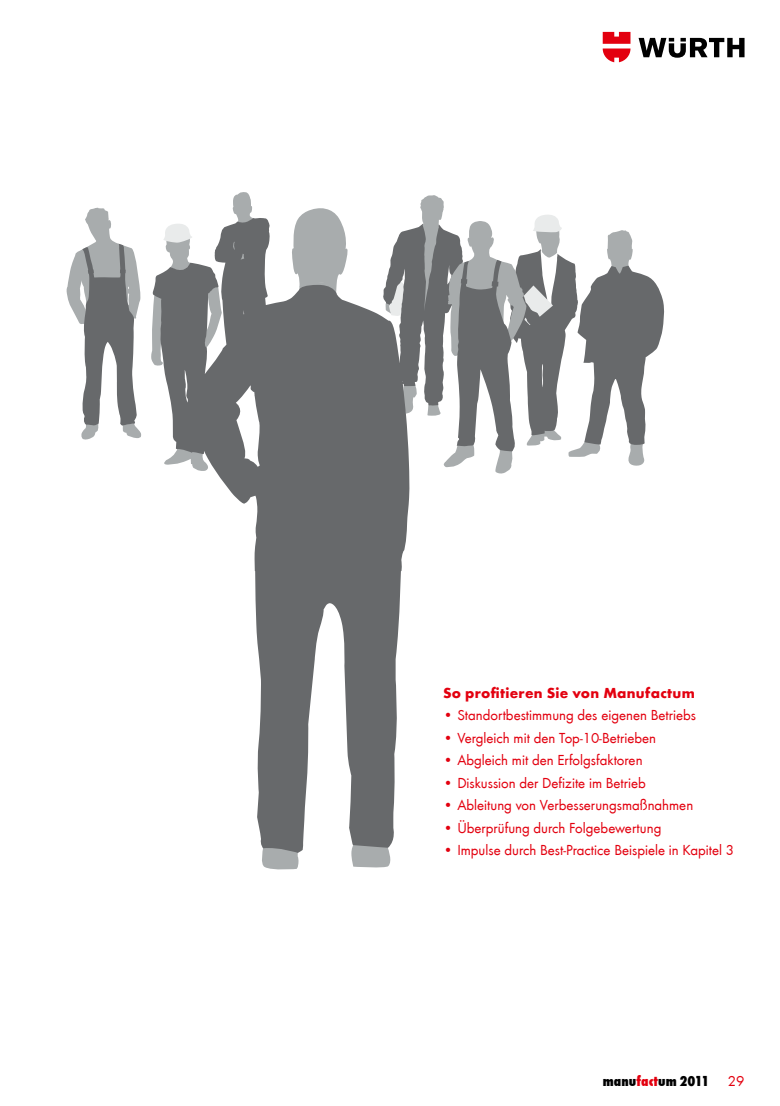
<style>
.page{position:relative;width:780px;height:1106px;background:#fff}
.page>*{position:absolute;margin:0;border:0;box-sizing:border-box;transform-origin:0 0}
.t1{font:15px "Wuerth";color:#e3000f}
.t2{font:700 15px "Wuerth";letter-spacing:.015em;color:#e3000f}
.t3{font:800 condensed 15px "Wuerth";letter-spacing:-.035em;color:#000}
.s1{color:#e3000f}
</style>
<div class="page">
<svg style="left:638px;top:38px;width:106px;height:20px"></svg>
<svg style="left:602px;top:32px;width:28px;height:30px"></svg>
<svg style="left:351px;top:853px;width:40px;height:15px"></svg>
<svg style="left:152px;top:218px;width:416px;height:353px;fill:#67696b"></svg>
<svg style="left:262px;top:853px;width:36px;height:17px"></svg>
<svg style="left:255px;top:561px;width:146px;height:292px;fill:#67696b"></svg>
<svg style="left:66px;top:207px;width:76px;height:232px"></svg>
<svg style="left:291px;top:208px;width:58px;height:86px"></svg>
<svg style="left:232px;top:242px;width:12px;height:18px"></svg>
<svg style="left:231px;top:192px;width:23px;height:32px"></svg>
<svg style="left:163px;top:221px;width:29px;height:49px"></svg>
<svg style="left:385px;top:195px;width:177px;height:279px"></svg>
<svg style="left:568px;top:230px;width:97px;height:236px"></svg>
<p class="t2" style="left:443px;top:681px;width:253px">So profitieren Sie von Manufactum</p>
<p class="t1" style="left:443px;top:705px;width:254px">• Standortbestimmung des eigenen Betriebs</p>
<p class="t1" style="left:443px;top:727px;width:214px">• Vergleich mit den Top-10-Betrieben</p>
<p class="t1" style="left:443px;top:750px;width:201px">• Abgleich mit den Erfolgsfaktoren</p>
<p class="t1" style="left:443px;top:772px;width:204px">• Diskussion der Defizite im Betrieb</p>
<p class="t1" style="left:443px;top:795px;width:251px">• Ableitung von Verbesserungsmaßnahmen</p>
<p class="t1" style="left:443px;top:817px;width:220px">• Überprüfung durch Folgebewertung</p>
<p class="t1" style="left:443px;top:840px;width:292px">• Impulse durch Best-Practice Beispiele in Kapitel 3</p>
<p class="t3" style="left:602px;top:1070px;width:108px">manu<span class="s1">fact</span>um 2011</p>
<p class="t1" style="left:727px;top:1070px;width:18px">29</p>
</div>
